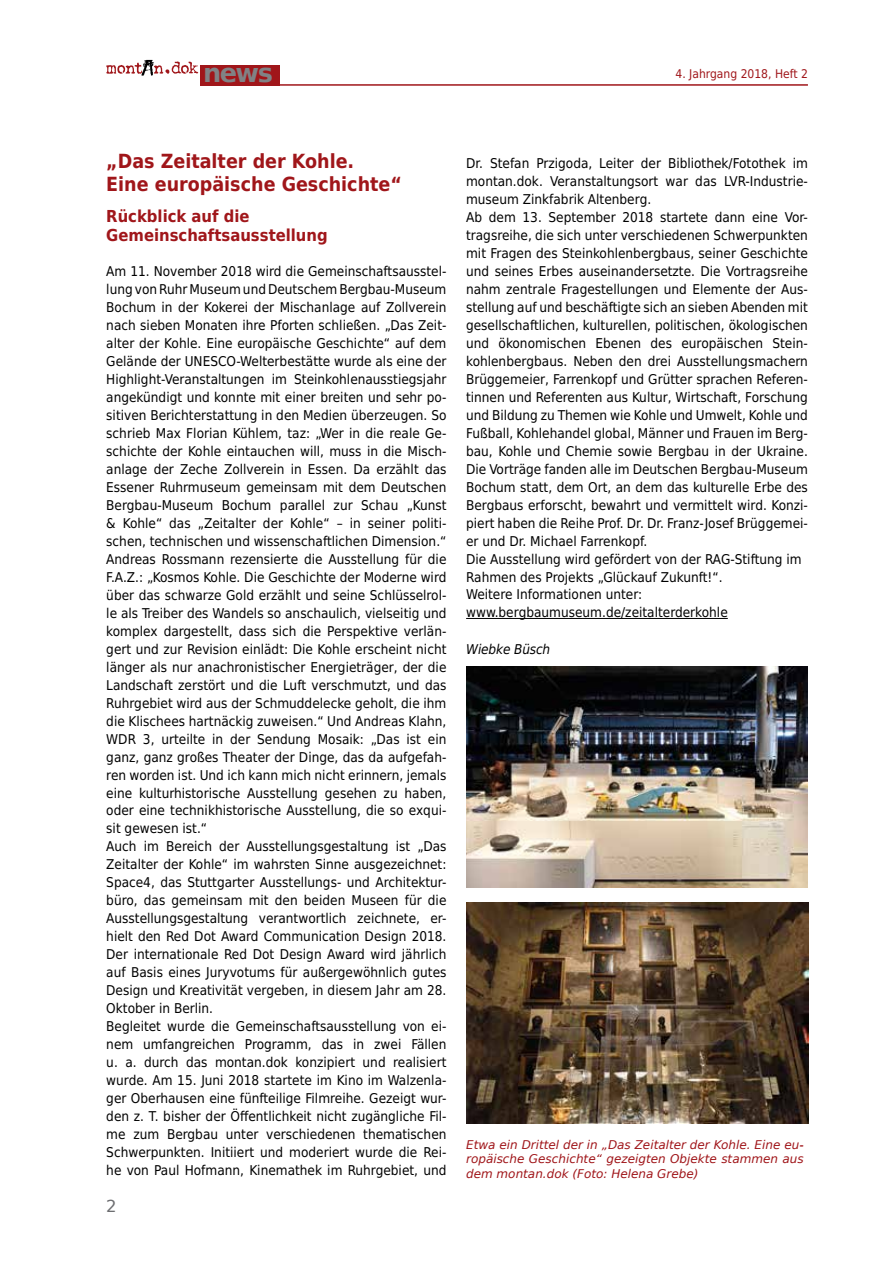
<style>
.page{position:relative;width:893px;height:1263px;background:#fff}
.page>*{position:absolute;margin:0;border:0;box-sizing:border-box;transform-origin:0 0}
.t1{font:700 25.65px "DejaVu Sans";color:#808285}
.t2{font:700 19.5px/23.4px "DejaVu Sans Condensed";color:#a0161a}
.t3{font:700 16.5px/19.8px "DejaVu Sans Condensed";color:#a0161a}
.t4{font:16.5px "DejaVu Sans";color:#6d6e71}
.t5{font:13.5px/18px "DejaVu Sans Condensed";color:#000}
.t6{font:italic 13.5px "DejaVu Sans Condensed";letter-spacing:-.01em;color:#000}
.t7{font:italic 12px/14.4px "DejaVu Sans";color:#a0161a;text-align:justify}
.t8{font:12px "DejaVu Sans Condensed";color:#a0161a}
</style>
<div class="page">
<img style="left:142px;top:59px;width:11px;height:17px">
<svg style="left:106px;top:61px;width:92px;height:13px"></svg>
<div style="left:201px;top:65px;width:79px;height:21px;background:#a0161a"></div>
<hr style="left:275px;top:84px;width:533px;height:2px;background:#a0161a">
<hr style="left:466px;top:618px;width:262px;height:1px;background:#000">
<img style="left:467px;top:903px;width:342px;height:221px">
<img style="left:466px;top:666px;width:342px;height:221px">
<h1 class="t1" style="left:203px;top:52px;width:71px">news</h1>
<p class="t8" style="left:675px;top:63px;width:134px">4. Jahrgang 2018, Heft 2</p>
<h2 class="t2" style="left:106px;top:148px;width:297px">„Das Zeitalter der Kohle.<br>Eine europäische Geschichte“</h2>
<p class="t3" style="left:106px;top:205px;width:223px">Rückblick auf die<br>Gemeinschaftsausstellung</p>
<p class="t5" style="left:106px;top:261px;width:342px">Am 11. November 2018 wird die Gemeinschaftsausstel&shy;lung von Ruhr Museum und Deutschem Bergbau-Museum Bochum in der Kokerei der Mischanlage auf Zollverein nach sieben Monaten ihre Pforten schließen. „Das Zeit&shy;alter der Kohle. Eine europäische Geschichte“ auf dem Gelände der UNESCO-Welterbestätte wurde als eine der Highlight-Veranstaltungen im Steinkohlenausstiegsjahr angekündigt und konnte mit einer breiten und sehr po&shy;sitiven Berichterstattung in den Medien überzeugen. So schrieb Max Florian Kühlem, taz: „Wer in die reale Ge&shy;schichte der Kohle eintauchen will, muss in die Misch&shy;anlage der Zeche Zollverein in Essen. Da erzählt das Essener Ruhrmuseum gemeinsam mit dem Deutschen Bergbau-Museum Bochum parallel zur Schau „Kunst &amp; Kohle“ das „Zeitalter der Kohle“ – in seiner politi&shy;schen, technischen und wissenschaftlichen Dimension.“ Andreas Rossmann rezensierte die Ausstellung für die F.A.Z.: „Kosmos Kohle. Die Geschichte der Moderne wird über das schwarze Gold erzählt und seine Schlüsselrol&shy;le als Treiber des Wandels so anschaulich, vielseitig und komplex dargestellt, dass sich die Perspektive verlän&shy;gert und zur Revision einlädt: Die Kohle erscheint nicht länger als nur anachronistischer Energieträger, der die Landschaft zerstört und die Luft verschmutzt, und das Ruhrgebiet wird aus der Schmuddelecke geholt, die ihm die Klischees hartnäckig zuweisen.“ Und Andreas Klahn, WDR 3, urteilte in der Sendung Mosaik: „Das ist ein ganz, ganz großes Theater der Dinge, das da aufgefah&shy;ren worden ist. Und ich kann mich nicht erinnern, jemals eine kulturhistorische Ausstellung gesehen zu haben, oder eine technikhistorische Ausstellung, die so exqui&shy;sit gewesen ist.“<br>Auch im Bereich der Ausstellungsgestaltung ist „Das Zeitalter der Kohle“ im wahrsten Sinne ausgezeichnet:<br>Space4, das Stuttgarter Ausstellungs- und Architektur&shy;büro, das gemeinsam mit den beiden Museen für die Ausstellungsgestaltung verantwortlich zeichnete, er&shy;hielt den Red Dot Award Communication Design 2018.<br>Der internationale Red Dot Design Award wird jährlich auf Basis eines Juryvotums für außergewöhnlich gutes Design und Kreativität vergeben, in diesem Jahr am 28.<br>Oktober in Berlin.<br>Begleitet wurde die Gemeinschaftsausstellung von ei&shy;nem umfangreichen Programm, das in zwei Fällen u. a. durch das montan.dok konzipiert und realisiert wurde. Am 15. Juni 2018 startete im Kino im Walzenla&shy;ger Oberhausen eine fünfteilige Filmreihe. Gezeigt wur&shy;den z. T. bisher der Öffentlichkeit nicht zugängliche Fil&shy;me zum Bergbau unter verschiedenen thematischen Schwerpunkten. Initiiert und moderiert wurde die Rei&shy;he von Paul Hofmann, Kinemathek im Ruhrgebiet, und</p>
<p class="t4" style="left:106px;top:1191px;width:12px">2</p>
<p class="t5" style="left:466px;top:153px;width:343px">Dr. Stefan Przigoda, Leiter der Bibliothek/Fotothek im montan.dok. Veranstaltungsort war das LVR-Industrie&shy;museum Zinkfabrik Altenberg.<br>Ab dem 13. September 2018 startete dann eine Vor&shy;tragsreihe, die sich unter verschiedenen Schwerpunkten mit Fragen des Steinkohlenbergbaus, seiner Geschichte und seines Erbes auseinandersetzte. Die Vortragsreihe nahm zentrale Fragestellungen und Elemente der Aus&shy;stellung auf und beschäftigte sich an sieben Abenden mit gesellschaftlichen, kulturellen, politischen, ökologischen und ökonomischen Ebenen des europäischen Stein&shy;kohlenbergbaus. Neben den drei Ausstellungsmachern Brüggemeier, Farrenkopf und Grütter sprachen Referen&shy;tinnen und Referenten aus Kultur, Wirtschaft, Forschung und Bildung zu Themen wie Kohle und Umwelt, Kohle und Fußball, Kohlehandel global, Männer und Frauen im Berg&shy;bau, Kohle und Chemie sowie Bergbau in der Ukraine.<br>Die Vorträge fanden alle im Deutschen Bergbau-Museum Bochum statt, dem Ort, an dem das kulturelle Erbe des Bergbaus erforscht, bewahrt und vermittelt wird. Konzi&shy;piert haben die Reihe Prof. Dr. Dr. Franz-Josef Brüggemei&shy;er und Dr. Michael Farrenkopf.<br>Die Ausstellung wird gefördert von der RAG-Stiftung im Rahmen des Projekts „Glückauf Zukunft!“.<br>Weitere Informationen unter: www.bergbaumuseum.de/zeitalterderkohle</p>
<p class="t6" style="left:466px;top:639px;width:86px">Wiebke Büsch</p>
<p class="t7" style="left:466px;top:1137px;width:339px">Etwa ein Drittel der in „Das Zeitalter der Kohle. Eine eu&shy;ropäische Geschichte“ gezeigten Objekte stammen aus dem montan.dok (Foto: Helena Grebe)</p>
</div>
